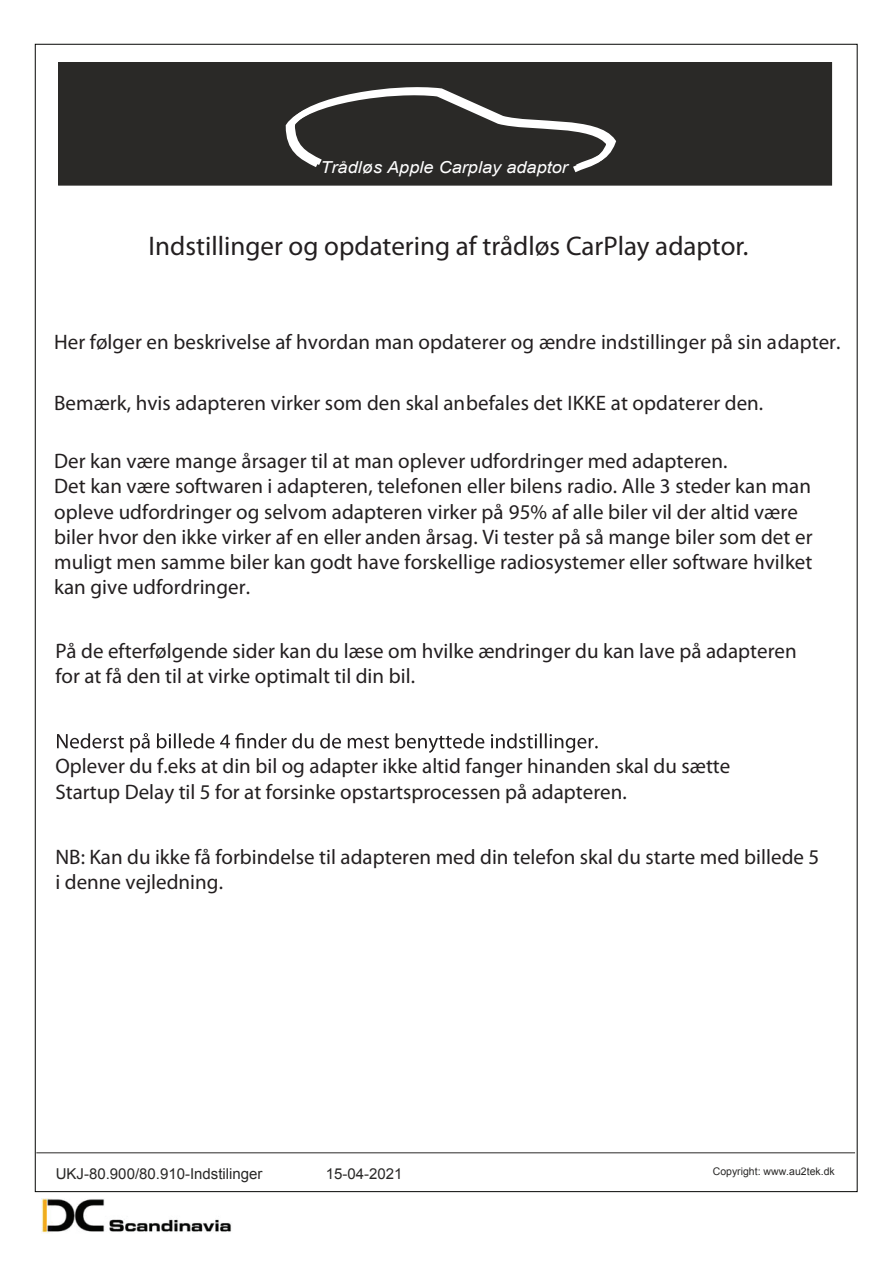
<style>
.page{position:relative;width:893px;height:1263px;background:#fff}
.page>*{position:absolute;margin:0;border:0;box-sizing:border-box;transform-origin:0 0}
.t1{font:italic 31.95px "Arial";color:#fff;scale:1.1 1}
.t2{font:27px "Myriad Pro";color:#231f20}
.t3{font:21px/25.2px "Myriad Pro";color:#231f20}
.t4{font:italic 16.5px "Arial";color:#fff;scale:1.1 1}
.t5{font:15px "Arial";color:#292827}
.t6{font:10.5px "Arial";color:#292827}
</style>
<div class="page">
<hr style="left:36px;top:1152px;width:819px;height:1px;background:#2a2927">
<svg style="left:57px;top:733px;width:541px;height:20px"></svg>
<div style="left:59px;top:63px;width:773px;height:122px;background:#2a2927"></div>
<div style="left:58px;top:62px;width:774px;height:123px;border:1px solid #2a2927"></div>
<svg style="left:285px;top:87px;width:332px;height:86px"></svg>
<img style="left:42px;top:1198px;width:190px;height:35px">
<h1 class="t1" style="left:304px;top:133px;width:217px">Comfort Cruise</h1>
<p class="t4" style="left:320px;top:157px;width:227px">Trådløs Apple Carplay adaptor</p>
<p class="t2" style="left:148px;top:229px;width:601px">Indstillinger og opdatering af trådløs CarPlay adaptor.</p>
<p class="t3" style="left:54px;top:329px;width:788px">Her følger en beskrivelse af hvordan man opdaterer og ændre indstillinger på sin adapter.</p>
<p class="t3" style="left:54px;top:390px;width:711px">Bemærk, hvis adapteren virker som den skal anbefales det IKKE at opdaterer den.</p>
<p class="t3" style="left:54px;top:448px;width:760px">Der kan være mange årsager til at man oplever udfordringer med adapteren.<br>Det kan være softwaren i adapteren, telefonen eller bilens radio. Alle 3 steder kan man opleve udfordringer og selvom adapteren virker på 95% af alle biler vil der altid være biler hvor den ikke virker af en eller anden årsag. Vi tester på så mange biler som det er muligt men samme biler kan godt have forskellige radiosystemer eller software hvilket kan give udfordringer.</p>
<p class="t3" style="left:55px;top:638px;width:743px">På de efterfølgende sider kan du læse om hvilke ændringer du kan lave på adapteren for at få den til at virke optimalt til din bil.</p>
<p class="t3" style="left:55px;top:753px;width:676px">Oplever du f.eks at din bil og adapter ikke altid fanger hinanden skal du sætte<br>Startup Delay til 5 for at forsinke opstartsprocessen på adapteren.</p>
<p class="t3" style="left:55px;top:844px;width:765px">NB: Kan du ikke få forbindelse til adapteren med din telefon skal du starte med billede 5 i denne vejledning.</p>
<p class="t5" style="left:56px;top:1163px;width:208px">UKJ-80.900/80.910-Indstilinger</p>
<p class="t5" style="left:326px;top:1163px;width:78px">15-04-2021</p>
<p class="t6" style="left:713px;top:1164px;width:123px">Copyright: www.au2tek.dk</p>
</div>
